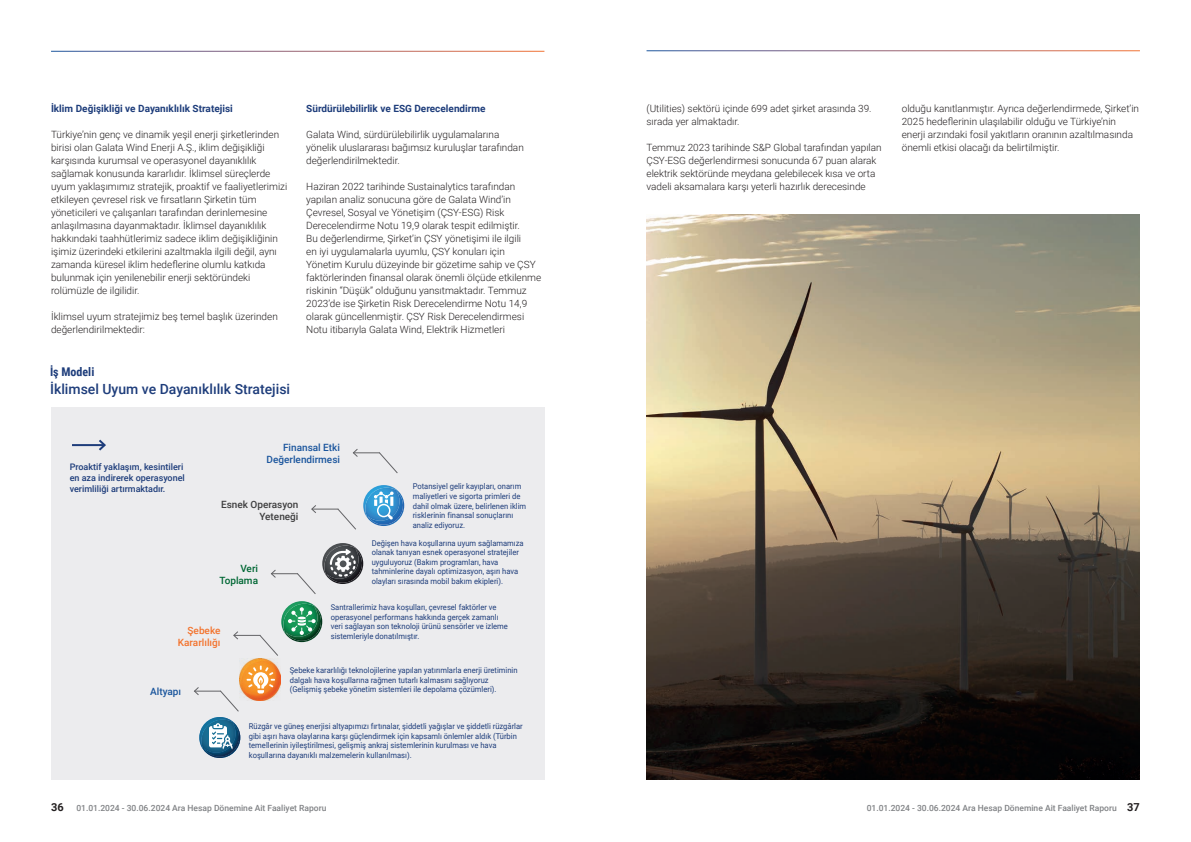
<style>
.page{position:relative;width:1191px;height:842px;background:#fff}
.page>*{position:absolute;margin:0;border:0;box-sizing:border-box;transform-origin:0 0}
.t1{font:500 14px "Roboto";color:#1e3d7b}
.t2{font:700 12px "Roboto Condensed";color:#1e3d7b}
.t3{font:700 11px "Roboto";color:#231f20}
.t4{font:300 10px/13px "Roboto";color:#231f20}
.t5{font:700 10px "Roboto";color:#1e3d7b}
.t6{font:500 10px/12px "Roboto";color:#1a559d;text-align:right}
.t7{font:500 10px/12px "Roboto";color:#3e3e3f;text-align:right}
.t8{font:500 10px/12px "Roboto";color:#f3732d;text-align:right}
.t9{font:500 10px/12px "Roboto";color:#006734;text-align:right}
.t10{font:500 10px "Roboto";color:#1a559c}
.t11{font:500 9px/10.8px "Roboto";color:#1e3d7b}
.t12{font:500 8.5px "Roboto";color:#808285}
.t13{font:8px/9.6px "Roboto";color:#1e3d7b;scale:.95 1}
.s1{font-weight:700;font-size:11px;color:#231f20}
</style>
<div class="page">
<div style="left:51px;top:407px;width:493px;height:373px;background:#ececee"></div>
<svg style="left:352px;top:449px;width:46px;height:24px"></svg>
<svg style="left:311px;top:505px;width:45px;height:25px"></svg>
<svg style="left:270px;top:543px;width:94px;height:51px"></svg>
<svg style="left:233px;top:601px;width:90px;height:55px"></svg>
<svg style="left:363px;top:485px;width:42px;height:41px"></svg>
<hr style="left:72px;top:444px;width:33px;height:2px;background:#1e3d7b">
<svg style="left:97px;top:439px;width:9px;height:12px"></svg>
<img style="left:244px;top:659px;width:37px;height:37px">
<svg style="left:194px;top:665px;width:81px;height:93px"></svg>
<img style="left:646px;top:214px;width:494px;height:566px">
<p class="t5" style="left:51px;top:102px;width:183px">İklim Değişikliği ve Dayanıklılık Stratejisi</p>
<p class="t4" style="left:51px;top:128px;width:238px">Türkiye’nin genç ve dinamik yeşil enerji şirketlerinden birisi olan Galata Wind Enerji A.Ş., iklim değişikliği karşısında kurumsal ve operasyonel dayanıklılık sağlamak konusunda kararlıdır. İklimsel süreçlerde uyum yaklaşımımız stratejik, proaktif ve faaliyetlerimizi etkileyen çevresel risk ve fırsatların Şirketin tüm yöneticileri ve çalışanları tarafından derinlemesine anlaşılmasına dayanmaktadır. İklimsel dayanıklılık hakkındaki taahhütlerimiz sadece iklim değişikliğinin işimiz üzerindeki etkilerini azaltmakla ilgili değil, aynı zamanda küresel iklim hedeflerine olumlu katkıda bulunmak için yenilenebilir enerji sektöründeki rolümüzle de ilgilidir.</p>
<p class="t4" style="left:51px;top:310px;width:228px">İklimsel uyum stratejimiz beş temel başlık üzerinden değerlendirilmektedir:</p>
<p class="t2" style="left:50px;top:364px;width:46px">İş Modeli</p>
<h1 class="t1" style="left:50px;top:379px;width:242px">İklimsel Uyum ve Dayanıklılık Stratejisi</h1>
<p class="t5" style="left:306px;top:102px;width:181px">Sürdürülebilirlik ve ESG Derecelendirme</p>
<p class="t4" style="left:306px;top:128px;width:219px">Galata Wind, sürdürülebilirlik uygulamalarına yönelik uluslararası bağımsız kuruluşlar tarafından değerlendirilmektedir.</p>
<p class="t4" style="left:306px;top:180px;width:236px">Haziran 2022 tarihinde Sustainalytics tarafından yapılan analiz sonucuna göre de Galata Wind’in Çevresel, Sosyal ve Yönetişim (ÇSY-ESG) Risk Derecelendirme Notu 19,9 olarak tespit edilmiştir.<br>Bu değerlendirme, Şirket’in ÇSY yönetişimi ile ilgili<br>en iyi uygulamalarla uyumlu, ÇSY konuları için Yönetim Kurulu düzeyinde bir gözetime sahip ve ÇSY faktörlerinden finansal olarak önemli ölçüde etkilenme riskinin “Düşük” olduğunu yansıtmaktadır. Temmuz 2023’de ise Şirketin Risk Derecelendirme Notu 14,9 olarak güncellenmiştir. ÇSY Risk Derecelendirmesi Notu itibarıyla Galata Wind, Elektrik Hizmetleri</p>
<p class="t6" style="left:267px;top:441px;width:75px">Finansal Etki<br>Değerlendirmesi</p>
<p class="t7" style="left:221px;top:498px;width:79px">Esnek Operasyon<br>Yeteneği</p>
<p class="t11" style="left:70px;top:461px;width:117px">Proaktif yaklaşım, kesintileri en aza indirerek operasyonel verimliliği artırmaktadır.</p>
<p class="t13" style="left:413px;top:481px;width:121px">Potansiyel gelir kayıpları, onarım maliyetleri ve sigorta primleri de dahil olmak üzere, belirlenen iklim risklerinin finansal sonuçlarını analiz ediyoruz.</p>
<p class="t13" style="left:372px;top:538px;width:161px">Değişen hava koşullarına uyum sağlamamıza olanak tanıyan esnek operasyonel stratejiler uyguluyoruz (Bakım programları, hava tahminlerine dayalı optimizasyon, aşırı hava olayları sırasında mobil bakım ekipleri).</p>
<p class="t13" style="left:331px;top:602px;width:188px">Santrallerimiz hava koşulları, çevresel faktörler ve operasyonel performans hakkında gerçek zamanlı veri sağlayan son teknoloji ürünü sensörler ve izleme sistemleriyle donatılmıştır.</p>
<p class="t13" style="left:290px;top:665px;width:241px">Şebeke kararlılığı teknolojilerine yapılan yatırımlarla enerji üretiminin dalgalı hava koşullarına rağmen tutarlı kalmasını sağlıyoruz (Gelişmiş şebeke yönetim sistemleri ile depolama çözümleri).</p>
<p class="t13" style="left:249px;top:721px;width:290px">Rüzgâr ve güneş enerjisi altyapımızı fırtınalar, şiddetli yağışlar ve şiddetli rüzgârlar gibi aşırı hava olaylarına karşı güçlendirmek için kapsamlı önlemler aldık (Türbin temellerinin iyileştirilmesi, gelişmiş ankraj sistemlerinin kurulması ve hava koşullarına dayanıklı malzemelerin kullanılması).</p>
<p class="t9" style="left:220px;top:562px;width:40px">Veri<br>Toplama</p>
<p class="t8" style="left:178px;top:624px;width:44px">Şebeke<br>Kararlılığı</p>
<p class="t10" style="left:150px;top:684px;width:32px">Altyapı</p>
<p class="t4" style="left:646px;top:102px;width:227px">(Utilities) sektörü içinde 699 adet şirket arasında 39. sırada yer almaktadır.</p>
<p class="t4" style="left:646px;top:141px;width:237px">Temmuz 2023 tarihinde S&amp;P Global tarafından yapılan ÇSY-ESG değerlendirmesi sonucunda 67 puan alarak elektrik sektöründe meydana gelebilecek kısa ve orta vadeli aksamalara karşı yeterli hazırlık derecesinde</p>
<p class="t4" style="left:901px;top:102px;width:239px">olduğu kanıtlanmıştır. Ayrıca değerlendirmede, Şirket’in 2025 hedeflerinin ulaşılabilir olduğu ve Türkiye’nin enerji arzındaki fosil yakıtların oranının azaltılmasında önemli etkisi olacağı da belirtilmiştir.</p>
<p class="t3" style="left:51px;top:799px;width:14px">36</p>
<p class="t12" style="left:76px;top:801px;width:251px">01.01.2024 - 30.06.2024 Ara Hesap Dönemine Ait Faaliyet Raporu</p>
<p class="t12" style="left:866px;top:801px;width:275px">01.01.2024 - 30.06.2024 Ara Hesap Dönemine Ait Faaliyet Raporu <span class="s1">37</span></p>
</div>
